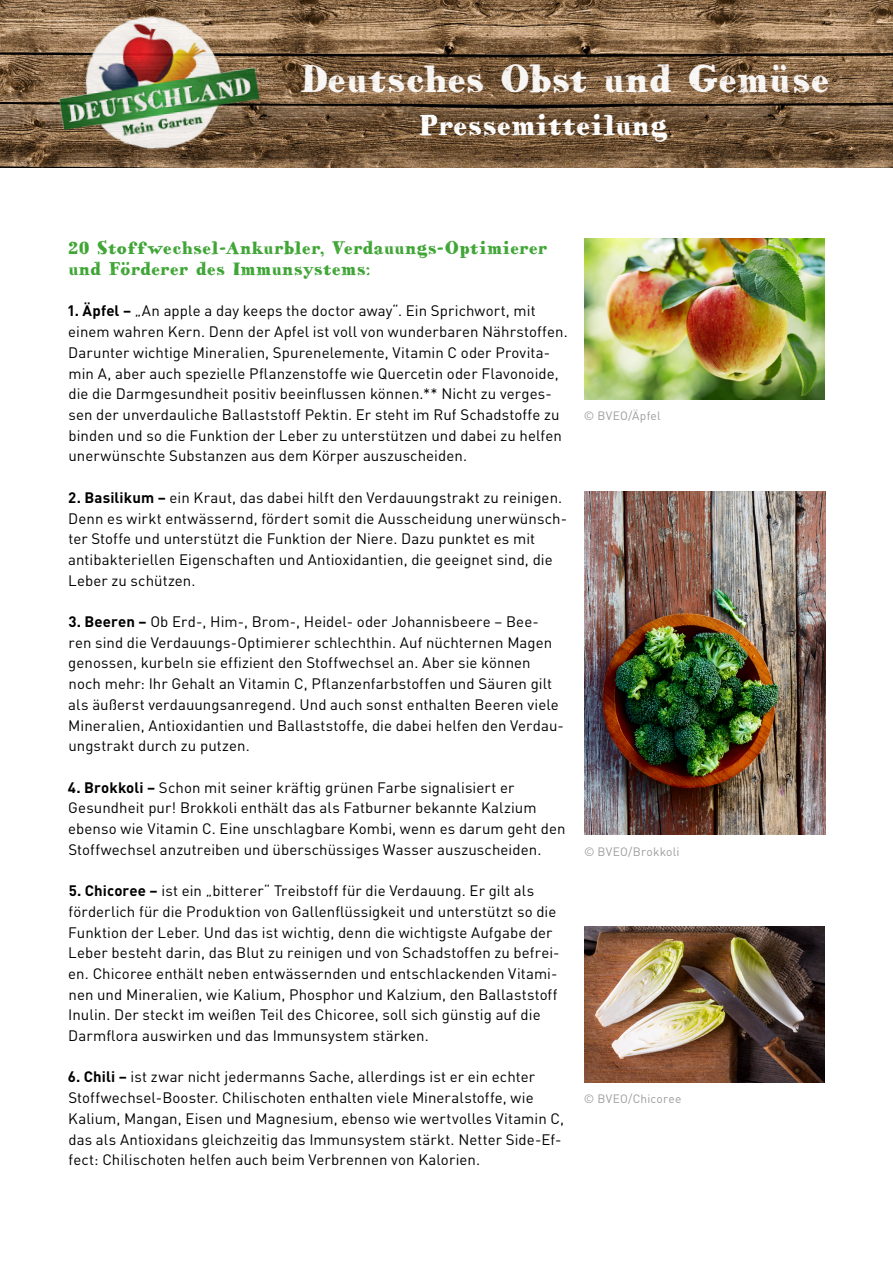
<style>
.page{position:relative;width:893px;height:1263px;background:#fff}
.page>*{position:absolute;margin:0;border:0;box-sizing:border-box;transform-origin:0 0}
.t1{font:500 31.5px "HVD Bodedo";color:#fff}
.t2{font:500 24px "HVD Bodedo";letter-spacing:-.005em;color:#fff}
.t3{font:15px/20.7px "DIN";letter-spacing:.005em;color:#000}
.t4{font:500 15px/20.7px "HVD Bodedo";color:#3fa535}
.t5{font:12px "DIN";letter-spacing:.015em;color:#9d9d9c}
.s1{font-weight:700}
</style>
<div class="page">
<img style="left:1px;top:0;width:517px;height:167px">
<img style="left:518px;top:0;width:374px;height:167px">
<img style="left:47px;top:0;width:223px;height:168px">
<img style="left:584px;top:926px;width:241px;height:156px">
<img style="left:584px;top:238px;width:241px;height:161px">
<img style="left:584px;top:492px;width:241px;height:343px">
<h1 class="t1" style="left:299px;top:55px;width:532px">Deutsches Obst und Gemüse</h1>
<h2 class="t2" style="left:419px;top:107px;width:251px">Pressemitteilung</h2>
<p class="t4" style="left:68px;top:238px;width:481px">20 Stoffwechsel-Ankurbler, Verdauungs-Optimierer und Förderer des Immunsystems:</p>
<p class="t3" style="left:67px;top:300px;width:502px"><span class="s1">1. Äpfel –</span> „An apple a day keeps the doctor away“. Ein Sprichwort, mit einem wahren Kern. Denn der Apfel ist voll von wunderbaren Nährstoffen.<br>Darunter wichtige Mineralien, Spurenelemente, Vitamin C oder Provita&shy;min A, aber auch spezielle Pflanzenstoffe wie Quercetin oder Flavonoide, die die Darmgesundheit positiv beeinflussen können.** Nicht zu verges&shy;sen der unverdauliche Ballaststoff Pektin. Er steht im Ruf Schadstoffe zu binden und so die Funktion der Leber zu unterstützen und dabei zu helfen unerwünschte Substanzen aus dem Körper auszuscheiden.</p>
<p class="t3" style="left:68px;top:487px;width:500px"><span class="s1">2. Basilikum –</span> ein Kraut, das dabei hilft den Verdauungstrakt zu reinigen.<br>Denn es wirkt entwässernd, fördert somit die Ausscheidung unerwünsch&shy;ter Stoffe und unterstützt die Funktion der Niere. Dazu punktet es mit antibakteriellen Eigenschaften und Antioxidantien, die geeignet sind, die Leber zu schützen.</p>
<p class="t3" style="left:68px;top:611px;width:497px"><span class="s1">3. Beeren –</span> Ob Erd-, Him-, Brom-, Heidel- oder Johannisbeere – Bee&shy;ren sind die Verdauungs-Optimierer schlechthin. Auf nüchternen Magen genossen, kurbeln sie effizient den Stoffwechsel an. Aber sie können noch mehr: Ihr Gehalt an Vitamin C, Pflanzenfarbstoffen und Säuren gilt als äußerst verdauungsanregend. Und auch sonst enthalten Beeren viele Mineralien, Antioxidantien und Ballaststoffe, die dabei helfen den Verdau&shy;ungstrakt durch zu putzen.</p>
<p class="t3" style="left:68px;top:776px;width:499px"><span class="s1">4. Brokkoli –</span> Schon mit seiner kräftig grünen Farbe signalisiert er Gesundheit pur! Brokkoli enthält das als Fatburner bekannte Kalzium ebenso wie Vitamin C. Eine unschlagbare Kombi, wenn es darum geht den Stoffwechsel anzutreiben und überschüssiges Wasser auszuscheiden.</p>
<p class="t3" style="left:68px;top:880px;width:493px"><span class="s1">5. Chicoree –</span> ist ein „bitterer“ Treibstoff für die Verdauung. Er gilt als förderlich für die Produktion von Gallenflüssigkeit und unterstützt so die Funktion der Leber. Und das ist wichtig, denn die wichtigste Aufgabe der Leber besteht darin, das Blut zu reinigen und von Schadstoffen zu befrei&shy;en. Chicoree enthält neben entwässernden und entschlackenden Vitami&shy;nen und Mineralien, wie Kalium, Phosphor und Kalzium, den Ballaststoff Inulin. Der steckt im weißen Teil des Chicoree, soll sich günstig auf die Darmflora auswirken und das Immunsystem stärken.</p>
<p class="t3" style="left:68px;top:1066px;width:498px"><span class="s1">6. Chili –</span> ist zwar nicht jedermanns Sache, allerdings ist er ein echter Stoffwechsel-Booster. Chilischoten enthalten viele Mineralstoffe, wie Kalium, Mangan, Eisen und Magnesium, ebenso wie wertvolles Vitamin C, das als Antioxidans gleichzeitig das Immunsystem stärkt. Netter Side-Ef&shy;fect: Chilischoten helfen auch beim Verbrennen von Kalorien.</p>
<p class="t5" style="left:584px;top:408px;width:78px">© BVEO/Äpfel</p>
<p class="t5" style="left:584px;top:844px;width:97px">© BVEO/Brokkoli</p>
<p class="t5" style="left:584px;top:1091px;width:99px">© BVEO/Chicoree</p>
</div>
